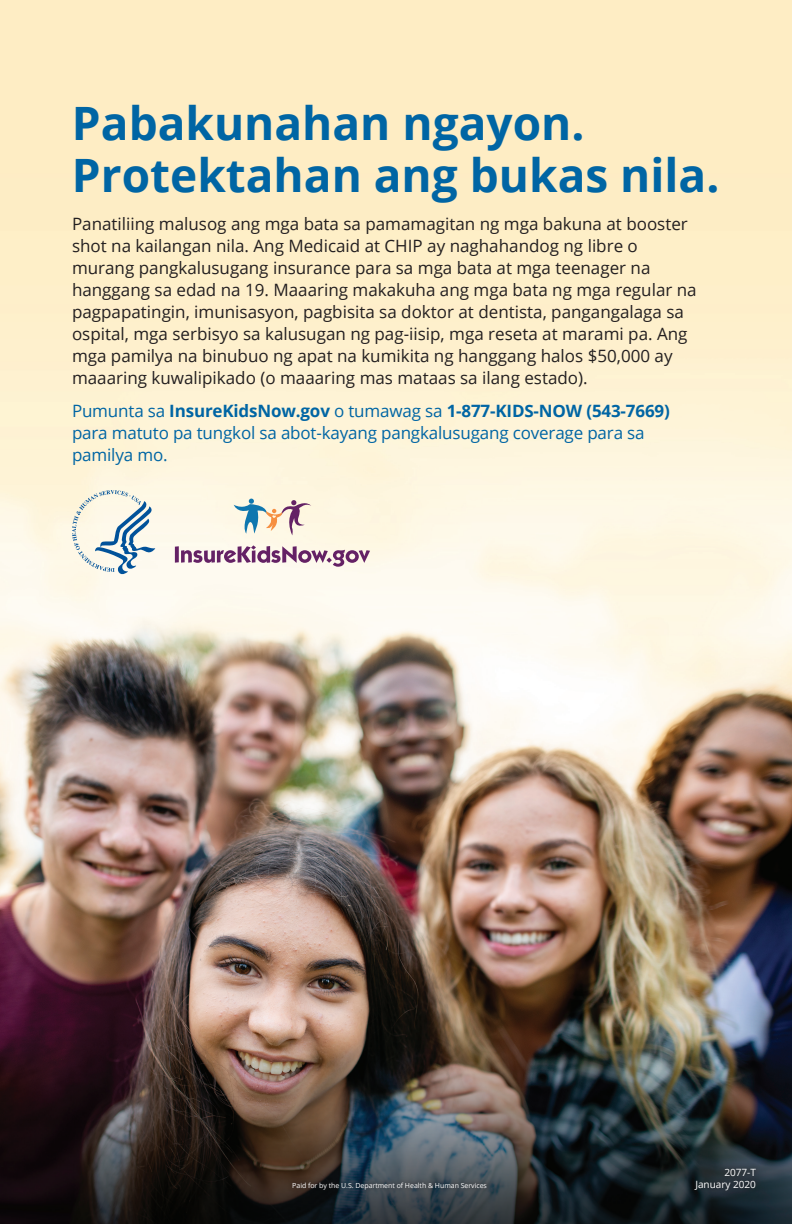
<style>
.page{position:relative;width:792px;height:1224px;background:#fff}
.page>*{position:absolute;margin:0;border:0;box-sizing:border-box;transform-origin:0 0}
.t1{font:700 46px/52px "Open Sans";color:#0065a4}
.t2{font:17px/22px "Open Sans";color:#231f20}
.t3{font:17px/22px "Open Sans";letter-spacing:-.01em;color:#0065a4}
.t4{font:10px/12px "Open Sans";color:#fff;text-align:right}
.body{font:7px "Open Sans";letter-spacing:-.005em;color:#fff}
.s1{font-weight:700}
</style>
<div class="page">
<img style="left:0;top:0;width:792px;height:1224px">
<svg style="left:633px;top:1164px;width:127px;height:31px;background:#212c31"></svg>
<svg style="left:72px;top:490px;width:83px;height:85px;background:#d4dcdb"></svg>
<svg style="left:234px;top:499px;width:77px;height:36px;background:#d1cfc9"></svg>
<svg style="left:175px;top:545px;width:195px;height:22px;background:#c7adbc"></svg>
<svg style="left:288px;top:1177px;width:203px;height:17px;background:#363d42"></svg>
<h1 class="t1" style="left:72px;top:96px;width:649px">Pabakunahan ngayon.<br>Protektahan ang bukas nila.</h1>
<p class="t2" style="left:72px;top:212px;width:626px">Panatiliing malusog ang mga bata sa pamamagitan ng mga bakuna at booster shot na kailangan nila. Ang Medicaid at CHIP ay naghahandog ng libre o murang pangkalusugang insurance para sa mga bata at mga teenager na hanggang sa edad na 19. Maaaring makakuha ang mga bata ng mga regular na pagpapatingin, imunisasyon, pagbisita sa doktor at dentista, pangangalaga sa ospital, mga serbisyo sa kalusugan ng pag-iisip, mga reseta at marami pa. Ang mga pamilya na binubuo ng apat na kumikita ng hanggang halos $50,000 ay maaaring kuwalipikado (o maaaring mas mataas sa ilang estado).</p>
<p class="t3" style="left:72px;top:400px;width:599px">Pumunta sa <span class="s1">InsureKidsNow.gov</span> o tumawag sa <span class="s1">1-877-KIDS-NOW (543-7669) </span>para matuto pa tungkol sa abot-kayang pangkalusugang coverage para sa pamilya mo.</p>
<p class="body" style="left:292px;top:1180px;width:196px">Paid for by the U.S. Department of Health &amp; Human Services</p>
<p class="t4" style="left:695px;top:1166px;width:62px">2077-T<br>January 2020</p>
</div>
